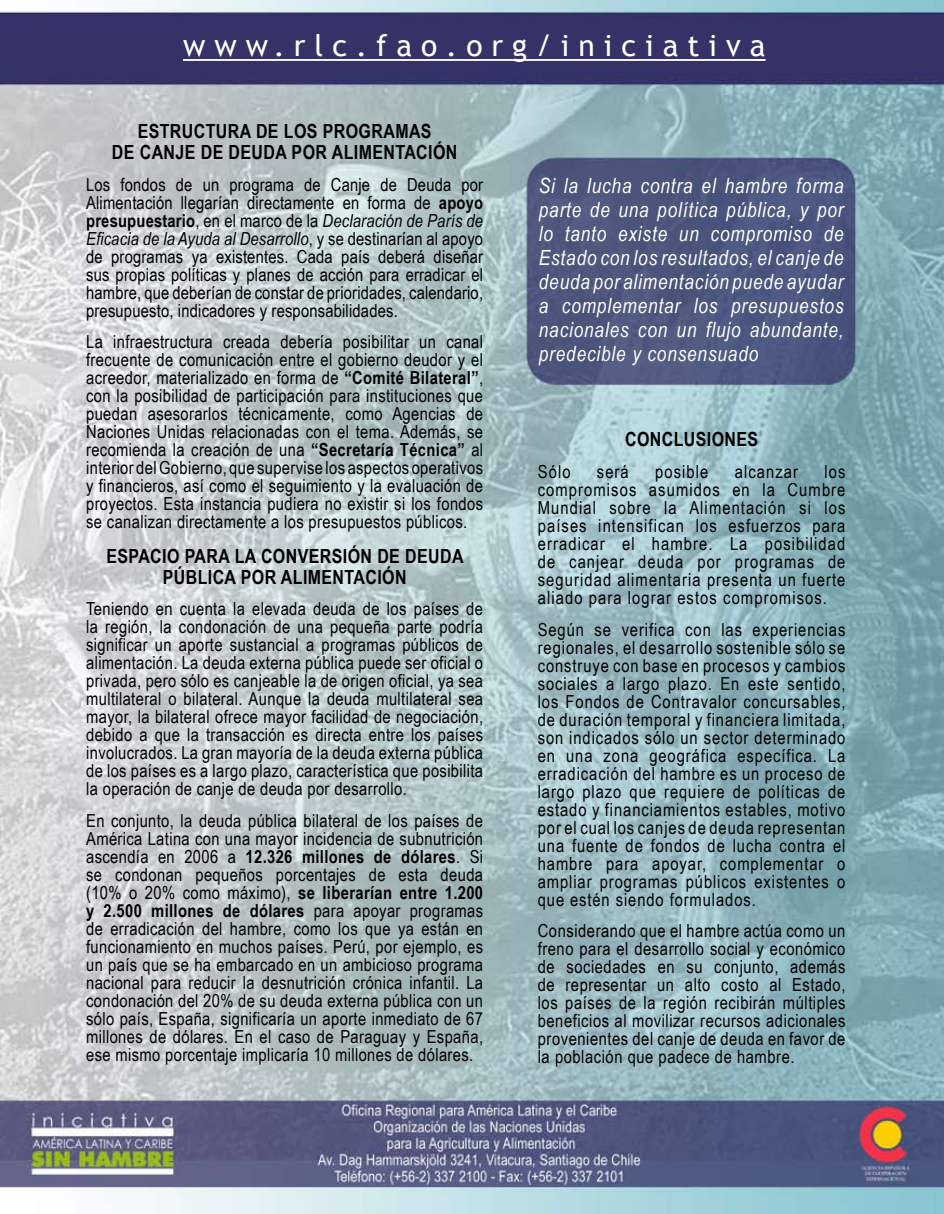
<style>
.page{position:relative;width:944px;height:1214px;background:#fff}
.page>*{position:absolute;margin:0;border:0;box-sizing:border-box;transform-origin:0 0}
.t1{font:30px "Trebuchet MS";letter-spacing:.3em;color:#fff}
.t2{font:italic 21px/24px "Arial Narrow";letter-spacing:.04em;color:#fff;text-align:justify}
.t3{font:700 19.5px/21px "Arial Narrow";letter-spacing:.02em;color:#000;text-align:center}
.t4{font:18px/18px "Arial Narrow";letter-spacing:.02em;color:#000;text-align:justify}
.t5{font:18px "Arial Narrow";letter-spacing:.06em;color:#000}
.s1{font-weight:700}
.s2{font-style:italic}
</style>
<div class="page">
<img style="left:0;top:0;width:944px;height:1214px">
<hr style="left:183px;top:59px;width:582px;height:2px;background:#fff">
<h1 class="t1" style="left:183px;top:28px;width:584px">www.rlc.fao.org/iniciativa</h1>
<p class="t3" style="left:112px;top:120px;width:347px">ESTRUCTURA DE LOS PROGRAMAS<br>DE CANJE DE DEUDA POR ALIMENTACIÓN</p>
<p class="t4" style="left:86px;top:174px;width:398px">Los fondos de un programa de Canje de Deuda por Alimentación llegarían directamente en forma de <span class="s1">APOYO PRESUPUESTARIO</span>, en el marco de la <span class="s2">Declaración de París de Eficacia de la Ayuda al Desarrollo</span>, y se destinarían al apoyo de programas ya existentes. Cada país deberá diseñar sus propias políticas y planes de acción para erradicar el hambre, que deberían de constar de prioridades, calendario, presupuesto, indicadores y responsabilidades.</p>
<p class="t4" style="left:86px;top:332px;width:398px">La infraestructura creada debería posibilitar un canal frecuente de comunicación entre el gobierno deudor y el acreedor, materializado en forma de <span class="s1">“COMITÉ BILATERAL”</span>, con la posibilidad de participación para instituciones que puedan asesorarlos técnicamente, como Agencias de Naciones Unidas relacionadas con el tema. Además, se recomienda la creación de una <span class="s1">“SECRETARÍA TÉCNICA”</span> al interior del Gobierno, que supervise los aspectos operativos y financieros, así como el seguimiento y la evaluación de proyectos. Esta instancia pudiera no existir si los fondos se canalizan directamente a los presupuestos públicos.</p>
<p class="t3" style="left:106px;top:544px;width:359px">ESPACIO PARA LA CONVERSIÓN DE DEUDA<br>PÚBLICA POR ALIMENTACIÓN</p>
<p class="t4" style="left:86px;top:599px;width:398px">Teniendo en cuenta la elevada deuda de los países de la región, la condonación de una pequeña parte podría significar un aporte sustancial a programas públicos de alimentación. La deuda externa pública puede ser oficial o privada, pero sólo es canjeable la de origen oficial, ya sea multilateral o bilateral. Aunque la deuda multilateral sea mayor, la bilateral ofrece mayor facilidad de negociación, debido a que la transacción es directa entre los países involucrados. La gran mayoría de la deuda externa pública de los países es a largo plazo, característica que posibilita la operación de canje de deuda por desarrollo.</p>
<p class="t4" style="left:86px;top:810px;width:398px">En conjunto, la deuda pública bilateral de los países de América Latina con una mayor incidencia de subnutrición ascendía en 2006 a <span class="s1">12.326 MILLONES DE DÓLARES</span>. Si se condonan pequeños porcentajes de esta deuda (10% o 20% como máximo), <span class="s1">SE LIBERARÍAN ENTRE 1.200<br>Y 2.500 MILLONES DE DÓLARES</span> para apoyar programas de erradicación del hambre, como los que ya están en funcionamiento en muchos países. Perú, por ejemplo, es un país que se ha embarcado en un ambicioso programa nacional para reducir la desnutrición crónica infantil. La condonación del 20% de su deuda externa pública con un sólo país, España, significaría un aporte inmediato de 67 millones de dólares. En el caso de Paraguay y España, ese mismo porcentaje implicaría 10 millones de dólares.</p>
<p class="t2" style="left:539px;top:173px;width:306px">Si la lucha contra el hambre forma parte de una política pública, y por lo tanto existe un compromiso de Estado con los resultados, el canje de deuda por alimentación puede ayudar a complementar los presupuestos nacionales con un flujo abundante, predecible y consensuado</p>
<p class="t3" style="left:625px;top:428px;width:135px">CONCLUSIONES</p>
<p class="t4" style="left:538px;top:462px;width:34px">Sólo</p>
<p class="t4" style="left:597px;top:462px;width:33px">será</p>
<p class="t5" style="left:655px;top:458px;width:55px">posible</p>
<p class="t5" style="left:734px;top:458px;width:65px">alcanzar</p>
<p class="t4" style="left:538px;top:462px;width:309px;text-indent:287px">los compromisos asumidos en la Cumbre Mundial sobre la Alimentación si los países intensifican los esfuerzos para erradicar el hambre. La posibilidad de canjear deuda por programas de seguridad alimentaria presenta un fuerte aliado para lograr estos compromisos.</p>
<p class="t4" style="left:538px;top:619px;width:309px">Según se verifica con las experiencias regionales, el desarrollo sostenible sólo se construye con base en procesos y cambios sociales a largo plazo. En este sentido, los Fondos de Contravalor concursables, de duración temporal y financiera limitada, son indicados sólo un sector determinado en una zona geográfica específica. La erradicación del hambre es un proceso de largo plazo que requiere de políticas de estado y financiamientos estables, motivo por el cual los canjes de deuda representan una fuente de fondos de lucha contra el hambre para apoyar, complementar o ampliar programas públicos existentes o que estén siendo formulados.</p>
<p class="t4" style="left:538px;top:921px;width:309px">Considerando que el hambre actúa como un freno para el desarrollo social y económico de sociedades en su conjunto, además de representar un alto costo al Estado, los países de la región recibirán múltiples beneficios al movilizar recursos adicionales provenientes del canje de deuda en favor de la población que padece de hambre.</p>
</div>
